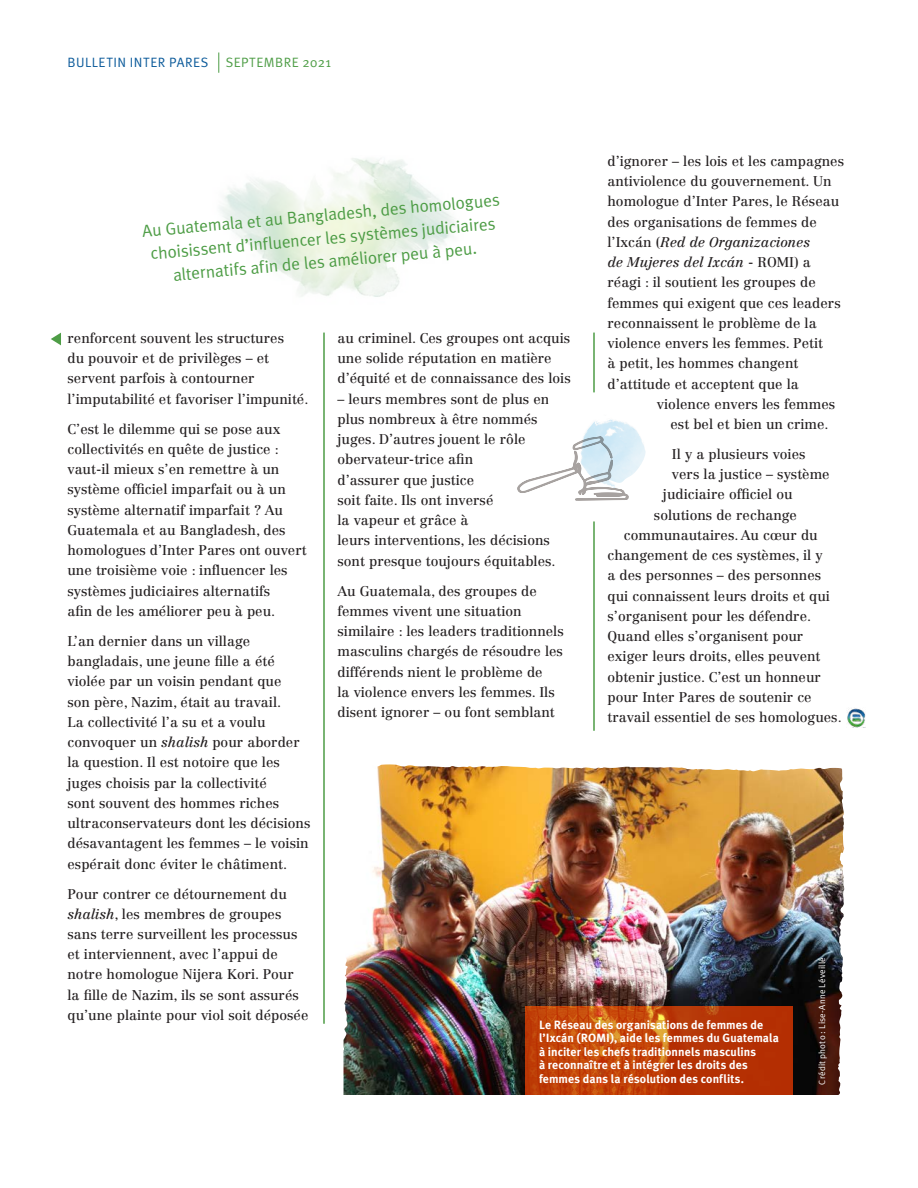
<style>
.page{position:relative;width:918px;height:1188px;background:#fff}
.page>*{position:absolute;margin:0;border:0;box-sizing:border-box;transform-origin:0 0}
.t1{font:17.25px/23.2px "Meta Plus";color:#4e9d46;text-align:center}
.t2{font:13.8px/20.2px "Centennial LT Std";color:#231f20}
.t3{font:13.5px "Meta Plus";letter-spacing:.04em;color:#0b5a9a}
.t4{font:13.5px "Meta Plus";letter-spacing:.035em;color:#4e9d46}
.t5{font:700 12px/13.5px "Meta Plus";letter-spacing:.01em;color:#fff}
.t6{font:9px "Meta Plus";letter-spacing:.025em;color:#fff}
.s1{font-style:italic}
</style>
<div class="page">
<hr style="left:324px;top:333px;width:1px;height:691px;background:#4e9d46">
<hr style="left:594px;top:333px;width:1px;height:59px;background:#4e9d46">
<hr style="left:594px;top:522px;width:1px;height:209px;background:#4e9d46">
<svg style="left:51px;top:333px;width:10px;height:12px"></svg>
<img style="left:220px;top:158px;width:235px;height:139px">
<svg style="left:218px;top:52px;width:1px;height:21px"></svg>
<img style="left:847px;top:708px;width:18px;height:19px">
<img style="left:344px;top:764px;width:496px;height:331px">
<svg style="left:526px;top:1006px;width:267px;height:14px;background:#c0440b"></svg>
<svg style="left:526px;top:1020px;width:267px;height:75px;background:#bd3d07"></svg>
<svg style="left:517px;top:441px;width:112px;height:60px"></svg>
<img style="left:579px;top:419px;width:67px;height:70px">
<p class="t3" style="left:67px;top:54px;width:142px">BULLETIN INTER PARES</p>
<p class="t4" style="left:226px;top:54px;width:107px">SEPTEMBRE 2021</p>
<p class="t2" style="left:607px;top:151px;width:238px">d’ignorer – les lois et les campagnes antiviolence du gouvernement. Un homologue d’Inter Pares, le Réseau des organisations de femmes de l’Ixcán (<span class="s1">Red de Organizaciones<br>de Mujeres del Ixcán</span> - ROMI) a réagi : il soutient les groupes de femmes qui exigent que ces leaders reconnaissent le problème de la violence envers les femmes. Petit<br>à petit, les hommes changent d’attitude et acceptent que la</p>
<p class="t2" style="left:657px;top:394px;width:180px;text-align:center">violence envers les femmes est bel et bien un crime.</p>
<p class="t2" style="left:672px;top:444px;width:135px">Il y a plusieurs voies</p>
<p class="t2" style="left:672px;top:464px;width:159px">vers la justice – système</p>
<p class="t2" style="left:663px;top:485px;width:131px">judiciaire officiel ou</p>
<p class="t2" style="left:654px;top:505px;width:145px">solutions de rechange</p>
<p class="t2" style="left:624px;top:525px;width:195px">communautaires. Au cœur du</p>
<p class="t2" style="left:607px;top:545px;width:217px">changement de ces systèmes, il y</p>
<p class="t2" style="left:607px;top:566px;width:215px">a des personnes – des personnes</p>
<p class="t2" style="left:607px;top:586px;width:224px">qui connaissent leurs droits et qui</p>
<p class="t2" style="left:607px;top:606px;width:205px">s’organisent pour les défendre.</p>
<p class="t2" style="left:607px;top:626px;width:197px">Quand elles s’organisent pour</p>
<p class="t2" style="left:607px;top:647px;width:215px">exiger leurs droits, elles peuvent</p>
<p class="t2" style="left:607px;top:667px;width:215px">obtenir justice. C’est un honneur</p>
<p class="t2" style="left:607px;top:687px;width:206px">pour Inter Pares de soutenir ce</p>
<p class="t2" style="left:607px;top:707px;width:236px">travail essentiel de ses homologues.</p>
<p class="t1" style="left:141px;top:219px;width:360px;rotate:-5deg">Au Guatemala et au Bangladesh, des homologues choisissent d’influencer les systèmes judiciaires alternatifs afin de les améliorer peu à peu.</p>
<p class="t2" style="left:68px;top:328px;width:242px">renforcent souvent les structures<br>du pouvoir et de privilèges – et servent parfois à contourner l’imputabilité et favoriser l’impunité.</p>
<p class="t2" style="left:68px;top:419px;width:241px">C’est le dilemme qui se pose aux collectivités en quête de justice : vaut-il mieux s’en remettre à un système officiel imparfait ou à un système alternatif imparfait ? Au Guatemala et au Bangladesh, des homologues d’Inter Pares ont ouvert une troisième voie : influencer les systèmes judiciaires alternatifs<br>afin de les améliorer peu à peu.</p>
<p class="t2" style="left:68px;top:631px;width:245px">L’an dernier dans un village bangladais, une jeune fille a été violée par un voisin pendant que<br>son père, Nazim, était au travail.<br>La collectivité l’a su et a voulu convoquer un <span class="s1">shalish</span> pour aborder la question. Il est notoire que les juges choisis par la collectivité<br>sont souvent des hommes riches ultraconservateurs dont les décisions désavantagent les femmes – le voisin espérait donc éviter le châtiment.</p>
<p class="t2" style="left:68px;top:884px;width:243px">Pour contrer ce détournement du <span class="s1">shalish</span>, les membres de groupes sans terre surveillent les processus et interviennent, avec l’appui de notre homologue Nijera Kori. Pour la fille de Nazim, ils se sont assurés qu’une plainte pour viol soit déposée</p>
<p class="t2" style="left:338px;top:328px;width:235px">au criminel. Ces groupes ont acquis une solide réputation en matière d’équité et de connaissance des lois</p>
<p class="t2" style="left:338px;top:389px;width:220px">– leurs membres sont de plus en plus nombreux à être nommés juges. D’autres jouent le rôle obervateur-trice afin<br>d’assurer que justice<br>soit faite. Ils ont inversé<br>la vapeur et grâce à<br>leurs interventions, les décisions sont presque toujours équitables.</p>
<p class="t2" style="left:338px;top:581px;width:228px">Au Guatemala, des groupes de femmes vivent une situation similaire : les leaders traditionnels masculins chargés de résoudre les différends nient le problème de<br>la violence envers les femmes. Ils disent ignorer – ou font semblant</p>
<p class="t6" style="left:817px;top:1085px;width:129px;rotate:-90deg">Crédit photo : Lise-Anne Léveillé</p>
<p class="t5" style="left:539px;top:1018px;width:242px">Le Réseau des organisations de femmes de l’Ixcán (ROMI), aide les femmes du Guatemala à inciter les chefs traditionnels masculins<br>à reconnaître et à intégrer les droits des femmes dans la résolution des conflits.</p>
</div>
